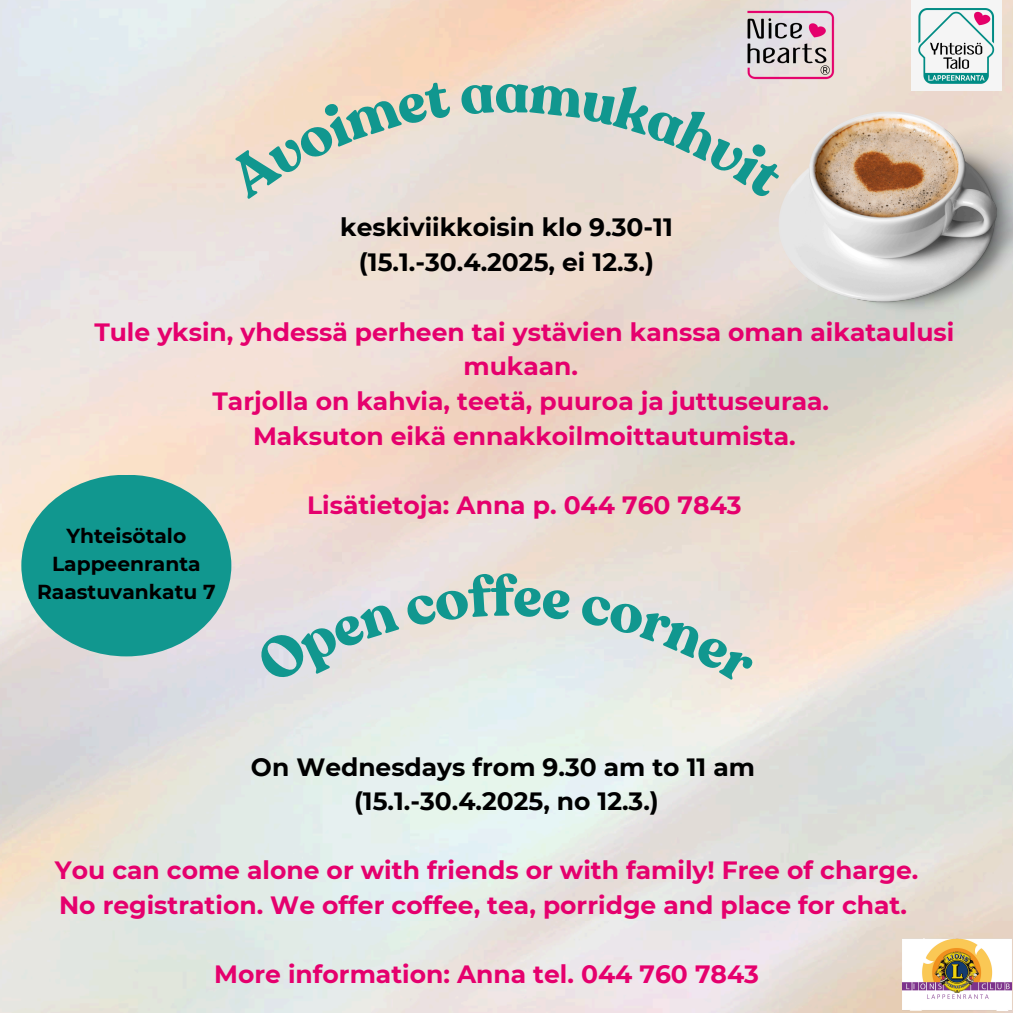
<style>
.page{position:relative;width:1013px;height:1013px;background:#fff}
.page>*{position:absolute;margin:0;border:0;box-sizing:border-box;transform-origin:0 0}
.t1{font:700 25px/34.8px "Montserrat";color:#e5006d;text-align:center}
.t2{font:700 25px/34.8px "Montserrat";color:#000;text-align:center}
.t3{font:700 20.25px "Montserrat";color:#000}
</style>
<div class="page">
<img style="left:0;top:0;width:1012px;height:1012px">
<img style="left:778px;top:111px;width:234px;height:205px">
<img style="left:911px;top:0;width:90px;height:90px">
<img style="left:739px;top:5px;width:102px;height:80px">
<img style="left:902px;top:938px;width:109px;height:72px">
<div style="left:21px;top:474px;width:210px;height:182px;background:#11978f;border-radius:50%"></div>
<svg style="left:225px;top:81px;width:226px;height:118px;background:#f0ddce"></svg>
<svg style="left:460px;top:82px;width:325px;height:118px;background:#e7dcd5"></svg>
<svg style="left:254px;top:601px;width:145px;height:83px;background:#e3e0e4"></svg>
<svg style="left:405px;top:572px;width:166px;height:55px;background:#eae1d9"></svg>
<svg style="left:579px;top:593px;width:175px;height:92px;background:#e7e5e1"></svg>
<h2 class="t2" style="left:340px;top:210px;width:334px">keskiviikkoisin klo 9.30-11 (15.1.-30.4.2025, ei 12.3.)</h2>
<p class="t1" style="left:94px;top:314px;width:861px">Tule yksin, yhdessä perheen tai ystävien kanssa oman aikataulusi mukaan.<br>Tarjolla on kahvia, teetä, puuroa ja juttuseuraa.<br>Maksuton eikä ennakkoilmoittautumista.</p>
<h1 class="t3" style="left:66px;top:523px;width:121px">Yhteisötalo</h1>
<p class="t3" style="left:52px;top:551px;width:150px">Lappeenranta</p>
<h2 class="t3" style="left:37px;top:579px;width:180px">Raastuvankatu 7</h2>
<p class="t1" style="left:307px;top:488px;width:436px">Lisätietoja: Anna p. 044 760 7843</p>
<h2 class="t2" style="left:251px;top:749px;width:505px">On Wednesdays from 9.30 am to 11 am (15.1.-30.4.2025, no 12.3.)</h2>
<h2 class="t1" style="left:55px;top:852px;width:865px;text-align:left">You can come alone or with friends or with family! Free of charge.<br>No registration. We offer coffee, tea, porridge and place for chat.</h2>
<h1 class="t1" style="left:214px;top:956px;width:546px">More information: Anna tel. 044 760 7843</h1>
</div>
